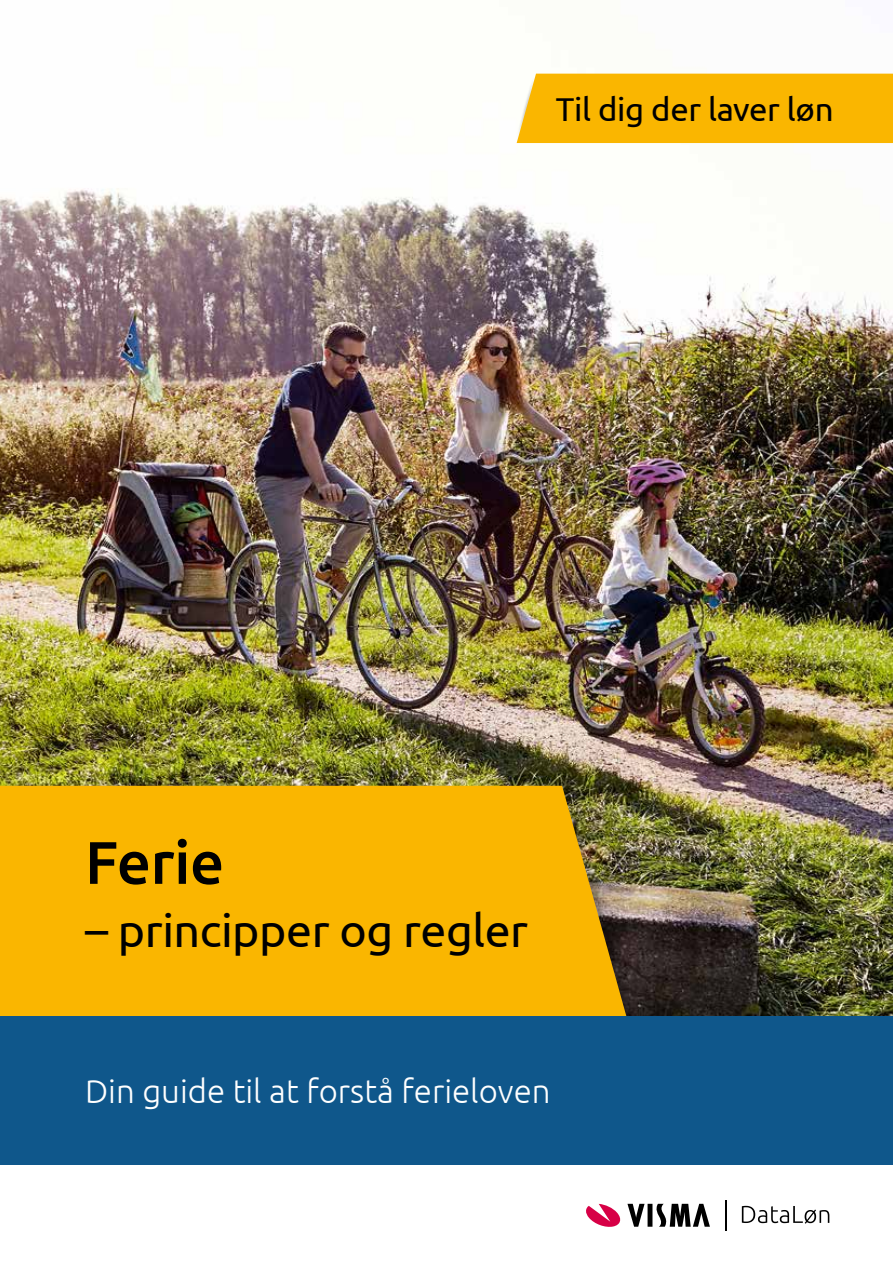
<style>
.page{position:relative;width:893px;height:1263px;background:#fff}
.page>*{position:absolute;margin:0;border:0;box-sizing:border-box;transform-origin:0 0}
.t1{font:500 60px "Ubuntu";letter-spacing:-.01em;color:#000}
.t2{font:46.5px "Ubuntu";letter-spacing:-.01em;color:#000}
.t3{font:300 33px "Ubuntu";color:#fff}
.t4{font:33px "Ubuntu";letter-spacing:-.01em;color:#000}
</style>
<div class="page">
<img style="left:0;top:73px;width:893px;height:943px">
<img style="left:535px;top:728px;width:243px;height:288px">
<img style="left:481px;top:73px;width:61px;height:76px">
<div style="left:0;top:786px;width:634px;height:230px;background:#fab600"></div>
<div style="left:517px;top:74px;width:376px;height:69px;background:#fab600"></div>
<svg style="left:586px;top:1204px;width:124px;height:23px"></svg>
<svg style="left:742px;top:1206px;width:87px;height:18px"></svg>
<hr style="left:725px;top:1200px;width:2px;height:30px;background:#000">
<div style="left:0;top:1016px;width:893px;height:149px;background:#0f578b"></div>
<p class="t4" style="left:556px;top:89px;width:279px">Til dig der laver løn</p>
<h1 class="t1" style="left:85px;top:824px;width:141px">Ferie</h1>
<h2 class="t2" style="left:85px;top:902px;width:445px">– principper og regler</h2>
<p class="t3" style="left:85px;top:1072px;width:467px">Din guide til at forstå ferieloven</p>
</div>
